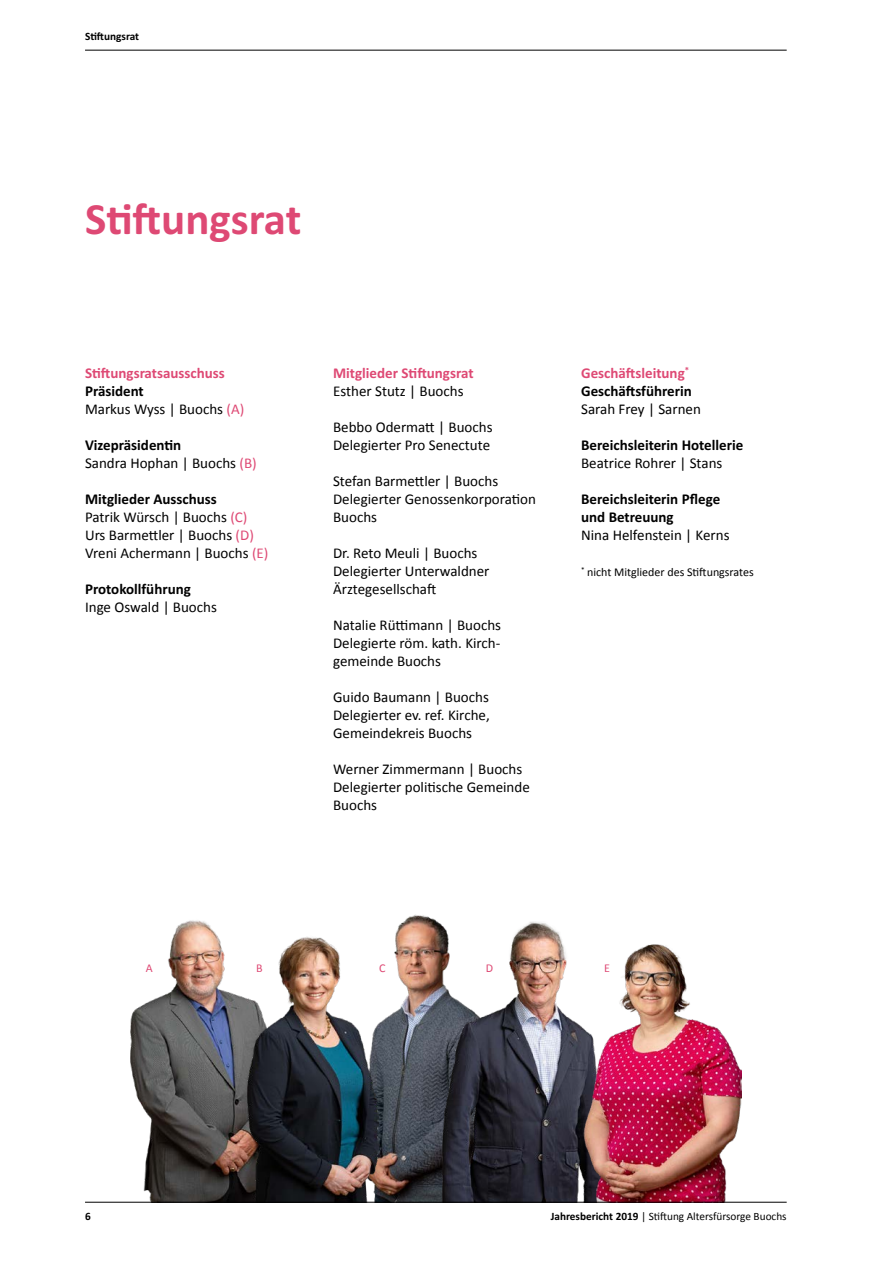
<style>
.page{position:relative;width:893px;height:1263px;background:#fff}
.page>*{position:absolute;margin:0;border:0;box-sizing:border-box;transform-origin:0 0}
.headline_inhaltsseit{font:700 45px "Calibri";color:#de4974}
.copy{font:15px/18px "Calibri";color:#000}
.copy_bold{font:700 15px/18px "Calibri";color:#000}
.subhead_1{font:700 15px "Calibri";color:#de4974}
.infografik_klein{font:12px "Calibri";color:#000}
.infografik_klein-2{font:12px "Calibri";color:#de4974}
.t1{font:11.25px "Calibri";color:#000}
.t2{font:700 11.25px "Calibri";color:#000}
.s1{color:#de4974}
.s2{font-weight:700}
</style>
<div class="page">
<img style="left:379px;top:914px;width:64px;height:288px">
<img style="left:131px;top:920px;width:117px;height:282px">
<img style="left:248px;top:937px;width:131px;height:265px">
<img style="left:443px;top:922px;width:140px;height:280px">
<img style="left:583px;top:944px;width:158px;height:258px">
<hr style="left:85px;top:1202px;width:702px;height:1px;background:#000">
<hr style="left:85px;top:50px;width:702px;height:1px;background:#000">
<p class="t2" style="left:85px;top:29px;width:56px">Stiftungsrat</p>
<p class="headline_inhaltsseit" style="left:85px;top:187px;width:218px">Stiftungsrat</p>
<p class="subhead_1" style="left:85px;top:362px;width:141px">Stiftungsratsausschuss</p>
<p class="copy_bold" style="left:85px;top:381px;width:60px">Präsident</p>
<p class="copy" style="left:85px;top:400px;width:161px">Markus Wyss | Buochs <span class="s1">(A)</span></p>
<p class="copy_bold" style="left:85px;top:435px;width:98px">Vizepräsidentin</p>
<p class="copy" style="left:85px;top:454px;width:173px">Sandra Hophan | Buochs <span class="s1">(B)</span></p>
<p class="copy_bold" style="left:85px;top:489px;width:133px">Mitglieder Ausschuss</p>
<p class="copy" style="left:85px;top:508px;width:164px">Patrik Würsch | Buochs <span class="s1">(C)</span></p>
<p class="copy" style="left:85px;top:526px;width:170px">Urs Barmettler | Buochs <span class="s1">(D)</span></p>
<p class="copy" style="left:85px;top:544px;width:185px">Vreni Achermann | Buochs <span class="s1">(E)</span></p>
<p class="copy_bold" style="left:85px;top:579px;width:107px">Protokollführung</p>
<p class="copy" style="left:85px;top:598px;width:133px">Inge Oswald | Buochs</p>
<p class="subhead_1" style="left:333px;top:362px;width:142px">Mitglieder Stiftungsrat</p>
<p class="copy" style="left:333px;top:382px;width:132px">Esther Stutz | Buochs</p>
<p class="copy" style="left:333px;top:418px;width:161px">Bebbo Odermatt | Buochs</p>
<p class="copy" style="left:333px;top:436px;width:159px">Delegierter Pro Senectute</p>
<p class="copy" style="left:333px;top:472px;width:167px">Stefan Barmettler | Buochs</p>
<p class="copy" style="left:333px;top:490px;width:204px">Delegierter Genossenkorporation<br>Buochs</p>
<p class="copy" style="left:333px;top:544px;width:146px">Dr. Reto Meuli | Buochs</p>
<p class="copy" style="left:333px;top:562px;width:158px">Delegierter Unterwaldner<br>Ärztegesellschaft</p>
<p class="copy" style="left:333px;top:616px;width:169px">Natalie Rüttimann | Buochs</p>
<p class="copy" style="left:333px;top:634px;width:168px">Delegierte röm. kath. Kirch&shy;gemeinde Buochs</p>
<p class="copy" style="left:333px;top:688px;width:157px">Guido Baumann | Buochs</p>
<p class="copy" style="left:333px;top:706px;width:158px">Delegierter ev. ref. Kirche,<br>Gemeindekreis Buochs</p>
<p class="copy" style="left:333px;top:760px;width:191px">Werner Zimmermann | Buochs</p>
<p class="copy" style="left:333px;top:778px;width:198px">Delegierter politische Gemeinde<br>Buochs</p>
<p class="subhead_1" style="left:581px;top:362px;width:109px">Geschäftsleitung<sup>*</sup></p>
<p class="copy_bold" style="left:581px;top:381px;width:112px">Geschäftsführerin</p>
<p class="copy" style="left:581px;top:400px;width:121px">Sarah Frey | Sarnen</p>
<p class="copy_bold" style="left:581px;top:435px;width:164px">Bereichsleiterin Hotellerie</p>
<p class="copy" style="left:581px;top:454px;width:143px">Beatrice Rohrer | Stans</p>
<p class="copy_bold" style="left:581px;top:489px;width:141px">Bereichsleiterin Pflege und Betreuung</p>
<p class="copy" style="left:581px;top:526px;width:150px">Nina Helfenstein | Kerns</p>
<p class="infografik_klein" style="left:581px;top:564px;width:174px"><sup>*</sup> nicht Mitglieder des Stiftungsrates</p>
<p class="infografik_klein-2" style="left:146px;top:960px;width:8px">A</p>
<p class="infografik_klein-2" style="left:256px;top:960px;width:8px">B</p>
<p class="infografik_klein-2" style="left:379px;top:960px;width:8px">C</p>
<p class="infografik_klein-2" style="left:486px;top:960px;width:9px">D</p>
<p class="infografik_klein-2" style="left:604px;top:960px;width:7px">E</p>
<p class="t2" style="left:85px;top:1209px;width:7px">6</p>
<p class="t1" style="left:551px;top:1209px;width:237px"><span class="s2">Jahresbericht 2019</span> | Stiftung Altersfürsorge Buochs</p>
</div>
